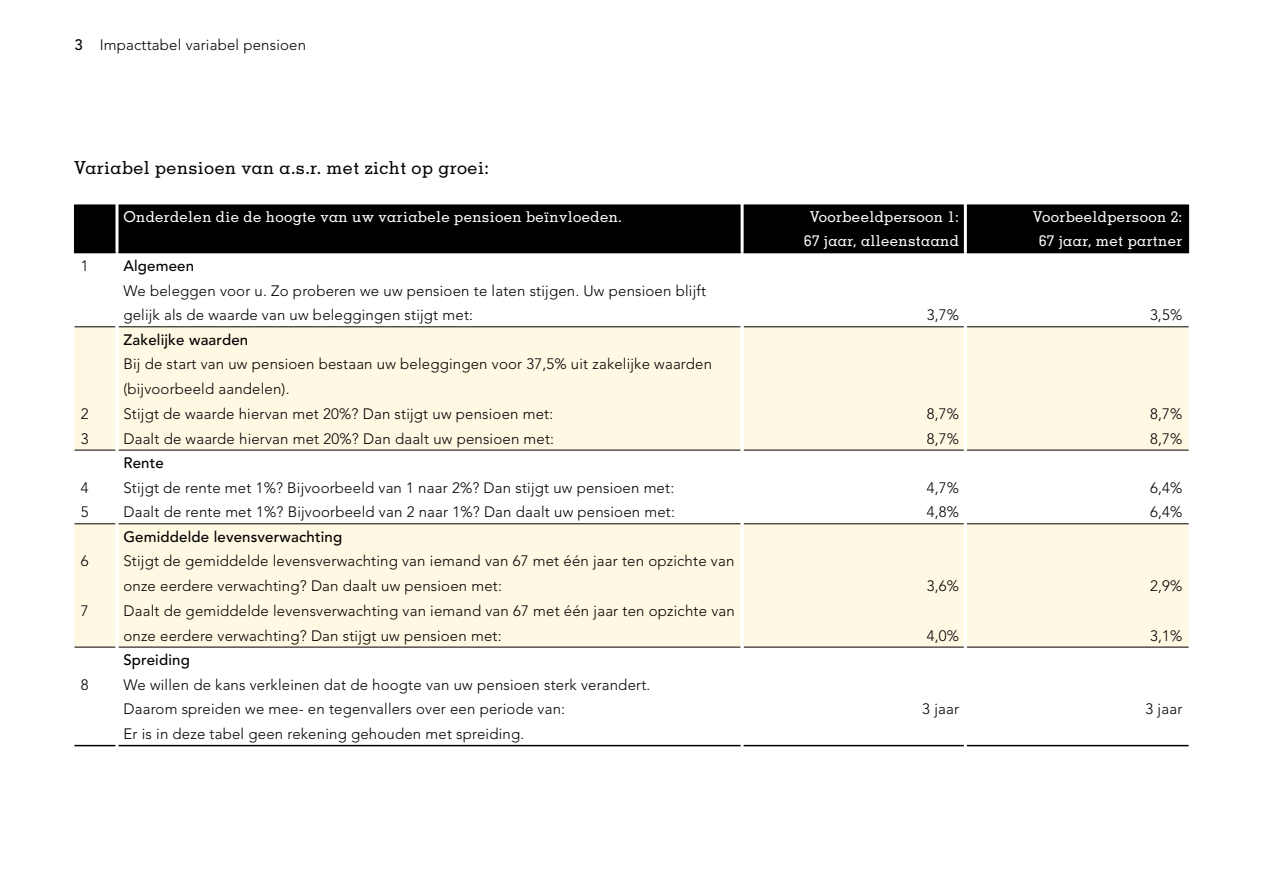
<style>
.page{position:relative;width:1263px;height:893px;background:#fff}
.page>*{position:absolute;margin:0;border:0;box-sizing:border-box;transform-origin:0 0}
.t1{font:500 18px "Memphis LT Std";letter-spacing:.025em;color:#000}
.t2{font:300 15px/24.8px "Avenir LT Std";letter-spacing:.01em;color:#000}
.t3{font:500 15px/24px "Memphis LT Std";letter-spacing:.025em;color:#fff;text-align:center}
.t4{font:500 15px "Avenir LT Std";letter-spacing:.01em;color:#000}
.s1{font-weight:500}
</style>
<div class="page">
<div style="left:75px;top:206px;width:1113px;height:46px;background:#000"></div>
<svg style="left:74px;top:328px;width:1114px;height:319px;fill:#fff8e3"></svg>
<hr style="left:75px;top:205px;width:40px;height:1px;background:#000">
<hr style="left:74px;top:205px;width:1px;height:48px;background:#000">
<hr style="left:118px;top:205px;width:623px;height:1px;background:#000">
<hr style="left:744px;top:205px;width:220px;height:1px;background:#000">
<hr style="left:967px;top:205px;width:221px;height:1px;background:#000">
<hr style="left:1188px;top:205px;width:1px;height:48px;background:#000">
<hr style="left:74px;top:327px;width:41px;height:1px;background:#000">
<hr style="left:118px;top:327px;width:623px;height:1px;background:#000">
<hr style="left:744px;top:327px;width:220px;height:1px;background:#000">
<hr style="left:967px;top:327px;width:221px;height:1px;background:#000">
<hr style="left:74px;top:450px;width:41px;height:1px;background:#000">
<hr style="left:118px;top:450px;width:623px;height:1px;background:#000">
<hr style="left:744px;top:450px;width:220px;height:1px;background:#000">
<hr style="left:967px;top:450px;width:221px;height:1px;background:#000">
<hr style="left:74px;top:524px;width:41px;height:1px;background:#000">
<hr style="left:118px;top:524px;width:623px;height:1px;background:#000">
<hr style="left:744px;top:524px;width:220px;height:1px;background:#000">
<hr style="left:967px;top:524px;width:221px;height:1px;background:#000">
<hr style="left:74px;top:647px;width:41px;height:1px;background:#000">
<hr style="left:118px;top:647px;width:623px;height:1px;background:#000">
<hr style="left:744px;top:647px;width:220px;height:1px;background:#000">
<hr style="left:967px;top:647px;width:221px;height:1px;background:#000">
<hr style="left:115px;top:205px;width:3px;height:48px;background:#fff">
<hr style="left:741px;top:205px;width:3px;height:48px;background:#fff">
<hr style="left:964px;top:205px;width:3px;height:48px;background:#fff">
<hr style="left:115px;top:327px;width:3px;height:123px;background:#fff">
<hr style="left:741px;top:327px;width:3px;height:123px;background:#fff">
<hr style="left:964px;top:327px;width:3px;height:123px;background:#fff">
<hr style="left:115px;top:450px;width:3px;height:74px;background:#fff">
<hr style="left:741px;top:450px;width:3px;height:74px;background:#fff">
<hr style="left:964px;top:450px;width:3px;height:74px;background:#fff">
<hr style="left:115px;top:524px;width:3px;height:123px;background:#fff">
<hr style="left:741px;top:524px;width:3px;height:123px;background:#fff">
<hr style="left:964px;top:524px;width:3px;height:123px;background:#fff">
<hr style="left:75px;top:252px;width:40px;height:1px;background:#000">
<hr style="left:118px;top:252px;width:623px;height:1px;background:#000">
<hr style="left:744px;top:252px;width:220px;height:1px;background:#000">
<hr style="left:967px;top:252px;width:221px;height:1px;background:#000">
<hr style="left:74px;top:745px;width:41px;height:1px;background:#000">
<hr style="left:118px;top:745px;width:623px;height:1px;background:#000">
<hr style="left:744px;top:745px;width:220px;height:1px;background:#000">
<hr style="left:967px;top:745px;width:221px;height:1px;background:#000">
<p class="t2" style="left:74px;top:32px;width:233px"><span class="s1">3</span> Impacttabel variabel pensioen</p>
<p class="t1" style="left:74px;top:156px;width:416px">Variabel pensioen van a.s.r. met zicht op groei:</p>
<p class="t3" style="left:123px;top:205px;width:500px">Onderdelen die de hoogte van uw variabele pensioen beïnvloeden.</p>
<p class="t3" style="left:804px;top:205px;width:156px">Voorbeeldpersoon 1:<br>67 jaar, alleenstaand</p>
<p class="t3" style="left:1033px;top:205px;width:151px">Voorbeeldpersoon 2:<br>67 jaar, met partner</p>
<p class="t2" style="left:81px;top:253px;width:9px">1</p>
<p class="t4" style="left:123px;top:257px;width:72px">Algemeen</p>
<p class="t2" style="left:123px;top:278px;width:584px">We beleggen voor u. Zo proberen we uw pensioen te laten stijgen. Uw pensioen blijft gelijk als de waarde van uw beleggingen stijgt met:</p>
<p class="t2" style="left:927px;top:303px;width:34px">3,7%</p>
<p class="t2" style="left:1150px;top:303px;width:34px">3,5%</p>
<p class="t2" style="left:81px;top:401px;width:9px">2<br>3</p>
<p class="t2" style="left:81px;top:475px;width:9px">4<br>5</p>
<p class="t2" style="left:81px;top:549px;width:9px">6</p>
<p class="t2" style="left:81px;top:598px;width:9px">7</p>
<p class="t2" style="left:81px;top:672px;width:9px">8</p>
<p class="t4" style="left:123px;top:331px;width:126px">Zakelijke waarden</p>
<p class="t2" style="left:123px;top:352px;width:590px">Bij de start van uw pensioen bestaan uw beleggingen voor 37,5% uit zakelijke waarden (bijvoorbeeld aandelen).<br>Stijgt de waarde hiervan met 20%? Dan stijgt uw pensioen met:<br>Daalt de waarde hiervan met 20%? Dan daalt uw pensioen met:</p>
<p class="t2" style="left:927px;top:401px;width:34px">8,7%<br>8,7%</p>
<p class="t2" style="left:1150px;top:401px;width:34px">8,7%<br>8,7%</p>
<p class="t4" style="left:123px;top:454px;width:42px">Rente</p>
<p class="t2" style="left:123px;top:475px;width:553px">Stijgt de rente met 1%? Bijvoorbeeld van 1 naar 2%? Dan stijgt uw pensioen met:<br>Daalt de rente met 1%? Bijvoorbeeld van 2 naar 1%? Dan daalt uw pensioen met:</p>
<p class="t2" style="left:927px;top:475px;width:34px">4,7%<br>4,8%</p>
<p class="t2" style="left:1150px;top:475px;width:34px">6,4%<br>6,4%</p>
<p class="t4" style="left:123px;top:528px;width:220px">Gemiddelde levensverwachting</p>
<p class="t2" style="left:123px;top:549px;width:613px">Stijgt de gemiddelde levensverwachting van iemand van 67 met één jaar ten opzichte van onze eerdere verwachting? Dan daalt uw pensioen met:<br>Daalt de gemiddelde levensverwachting van iemand van 67 met één jaar ten opzichte van onze eerdere verwachting? Dan stijgt uw pensioen met:</p>
<p class="t4" style="left:123px;top:651px;width:68px">Spreiding</p>
<p class="t2" style="left:123px;top:672px;width:528px">We willen de kans verkleinen dat de hoogte van uw pensioen sterk verandert.<br>Daarom spreiden we mee- en tegenvallers over een periode van:<br>Er is in deze tabel geen rekening gehouden met spreiding.</p>
<p class="t2" style="left:927px;top:574px;width:34px">3,6%</p>
<p class="t2" style="left:927px;top:623px;width:34px">4,0%</p>
<p class="t2" style="left:1150px;top:574px;width:34px">2,9%</p>
<p class="t2" style="left:1150px;top:623px;width:34px">3,1%</p>
<p class="t2" style="left:922px;top:697px;width:38px">3 jaar</p>
<p class="t2" style="left:1145px;top:697px;width:38px">3 jaar</p>
</div>
